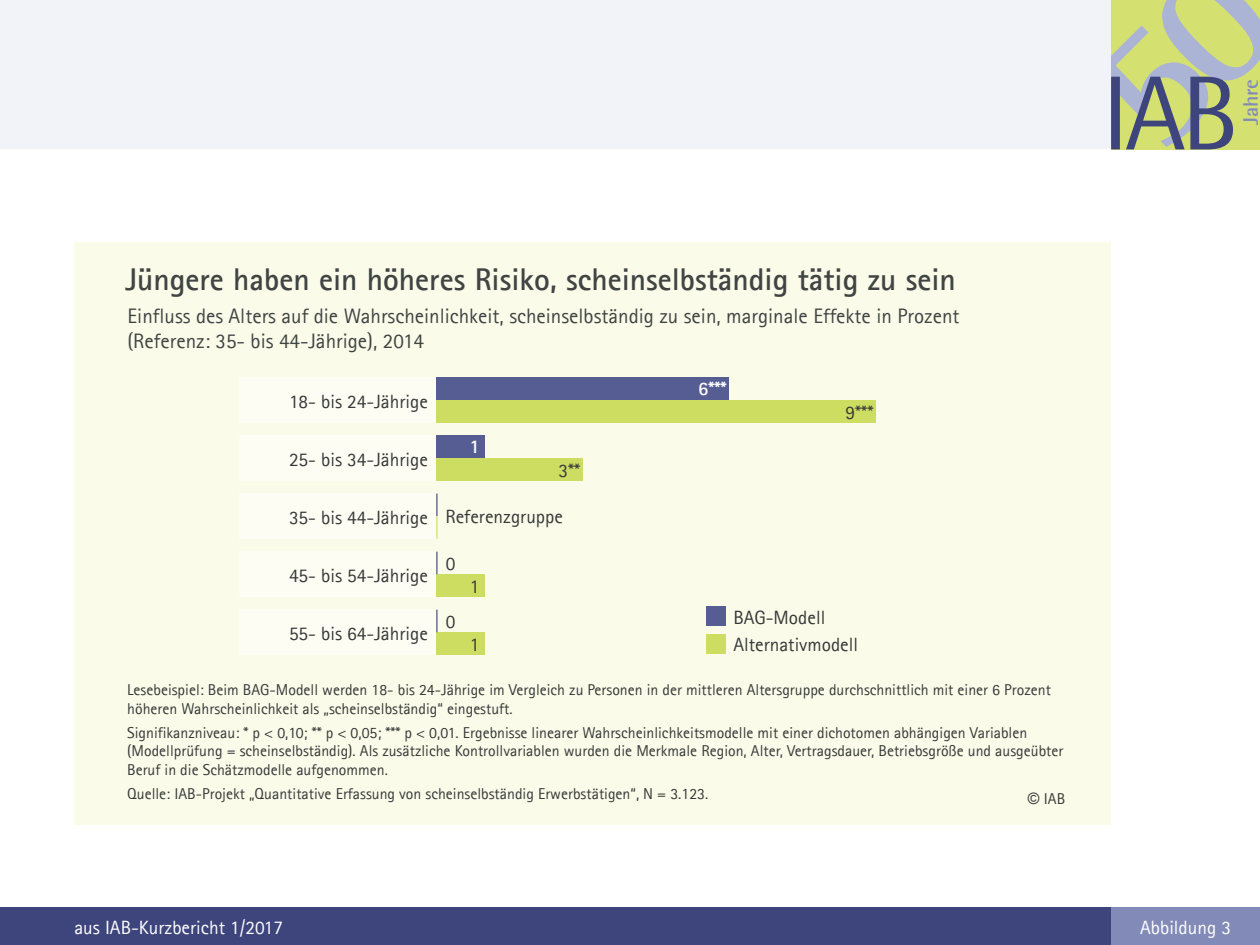
<style>
.page{position:relative;width:1260px;height:945px;background:#fff}
.page>*{position:absolute;margin:0;border:0;box-sizing:border-box;transform-origin:0 0}
.Graphiküberschrift{font:700 31.5px "Agfa Rotis Sans Serif";color:#404443}
.Graphi_Kasten-Abbild{font:21px/25.2px "Agfa Rotis Sans Serif";color:#404443}
.t1{font:700 21px "Agfa Rotis Semisans";color:#828bb8}
.Graphiktext-Quelle{font:19.25px "Agfa Rotis Sans Serif";color:#363938}
.Graphiktext-Quelle-2{font:19.25px "Agfa Rotis Sans Serif";color:#fff}
.Graphiktext-Quelle-3{font:700 19.25px "Agfa Rotis Sans Serif";color:#fff}
.Graphiktext-Quelle-4{font:15.75px/18.9px "Agfa Rotis Sans Serif";color:#363938}
.s1{font-family:"Arial"}
</style>
<div class="page">
<div style="left:0;top:0;width:1111px;height:149px;background:#f2f3f9"></div>
<div style="left:0;top:908px;width:1111px;height:37px;background:#3e457d"></div>
<svg style="left:1111px;top:0;width:149px;height:149px;background:#b2bd8b"></svg>
<div style="left:1111px;top:908px;width:149px;height:37px;background:#828bb8"></div>
<div style="left:74px;top:243px;width:1037px;height:582px;background:#fafbe9"></div>
<div style="left:706px;top:634px;width:20px;height:19px;background:#cddd61"></div>
<div style="left:706px;top:607px;width:20px;height:19px;background:#565d92"></div>
<div style="left:436px;top:378px;width:293px;height:22px;background:#565d92"></div>
<div style="left:436px;top:400px;width:440px;height:23px;background:#cddd61"></div>
<div style="left:239px;top:378px;width:197px;height:45px;background:#fdfdf4"></div>
<div style="left:436px;top:436px;width:49px;height:22px;background:#565d92"></div>
<div style="left:436px;top:458px;width:146px;height:23px;background:#cddd61"></div>
<div style="left:239px;top:436px;width:197px;height:45px;background:#fdfdf4"></div>
<div style="left:239px;top:552px;width:197px;height:45px;background:#fdfdf4"></div>
<div style="left:436px;top:574px;width:49px;height:23px;background:#cddd61"></div>
<svg style="left:436px;top:552px;width:1px;height:22px"></svg>
<div style="left:239px;top:494px;width:197px;height:45px;background:#fdfdf4"></div>
<svg style="left:436px;top:494px;width:1px;height:45px"></svg>
<div style="left:239px;top:610px;width:197px;height:45px;background:#fdfdf4"></div>
<div style="left:436px;top:632px;width:49px;height:23px;background:#cddd61"></div>
<svg style="left:436px;top:610px;width:1px;height:22px"></svg>
<p class="Graphiküberschrift" style="left:125px;top:260px;width:832px">Jüngere haben ein höheres Risiko, scheinselbständig tätig zu sein</p>
<p class="Graphi_Kasten-Abbild" style="left:127px;top:303px;width:834px">Einfluss des Alters auf die Wahrscheinlichkeit, scheinselbständig zu sein, marginale Effekte in Prozent (Referenz: 35- bis 44-Jährige), 2014</p>
<p class="Graphiktext-Quelle" style="left:289px;top:390px;width:140px">18- bis 24-Jährige</p>
<p class="Graphiktext-Quelle" style="left:289px;top:448px;width:140px">25- bis 34-Jährige</p>
<p class="Graphiktext-Quelle-3" style="left:469px;top:435px;width:12px">1</p>
<p class="Graphiktext-Quelle" style="left:559px;top:459px;width:23px">3**</p>
<p class="Graphiktext-Quelle" style="left:289px;top:506px;width:140px">35- bis 44-Jährige</p>
<p class="Graphiktext-Quelle" style="left:445px;top:506px;width:119px">Referenzgruppe</p>
<p class="Graphiktext-Quelle" style="left:289px;top:564px;width:140px">45- bis 54-Jährige</p>
<p class="Graphiktext-Quelle" style="left:289px;top:622px;width:140px">55- bis 64-Jährige</p>
<p class="Graphiktext-Quelle" style="left:446px;top:553px;width:11px">0</p>
<p class="Graphiktext-Quelle" style="left:446px;top:611px;width:11px">0</p>
<p class="Graphiktext-Quelle" style="left:470px;top:575px;width:11px">1</p>
<p class="Graphiktext-Quelle" style="left:470px;top:633px;width:11px">1</p>
<p class="Graphiktext-Quelle-3" style="left:698px;top:377px;width:30px">6***</p>
<p class="Graphiktext-Quelle" style="left:846px;top:401px;width:29px">9***</p>
<p class="Graphiktext-Quelle" style="left:733px;top:606px;width:93px">BAG-Modell</p>
<p class="Graphiktext-Quelle" style="left:733px;top:633px;width:126px">Alternativmodell</p>
<p class="Graphiktext-Quelle-4" style="left:127px;top:680px;width:925px">Lesebeispiel: Beim BAG-Modell werden 18- bis 24-Jährige im Vergleich zu Personen in der mittleren Altersgruppe durchschnittlich mit einer 6 Prozent höheren Wahrscheinlichkeit als „scheinselbständig“ eingestuft.</p>
<p class="Graphiktext-Quelle-4" style="left:127px;top:723px;width:938px">Signifikanzniveau: * p &lt; 0,10; ** p &lt; 0,05; *** p &lt; 0,01. Ergebnisse linearer Wahrscheinlichkeitsmodelle mit einer dichotomen abhängigen Variablen (Modellprüfung = scheinselbständig). Als zusätzliche Kontrollvariablen wurden die Merkmale Region, Alter, Vertragsdauer, Betriebsgröße und ausgeübter<br>Beruf in die Schätzmodelle aufgenommen.</p>
<p class="Graphiktext-Quelle-4" style="left:127px;top:784px;width:583px">Quelle: IAB-Projekt „Quantitative Erfassung von scheinselbständig Erwerbstätigen“, N = 3.123.</p>
<p class="Graphiktext-Quelle-4" style="left:1028px;top:789px;width:39px"><span class="s1">©</span> IAB</p>
<p class="Graphiktext-Quelle-2" style="left:74px;top:916px;width:210px">aus IAB-Kurzbericht 1/2017</p>
<h2 class="t1" style="left:1238px;top:125px;width:48px;rotate:-90deg">Jahre</h2>
<p class="Graphiktext-Quelle-2" style="left:1140px;top:916px;width:92px">Abbildung 3</p>
</div>
